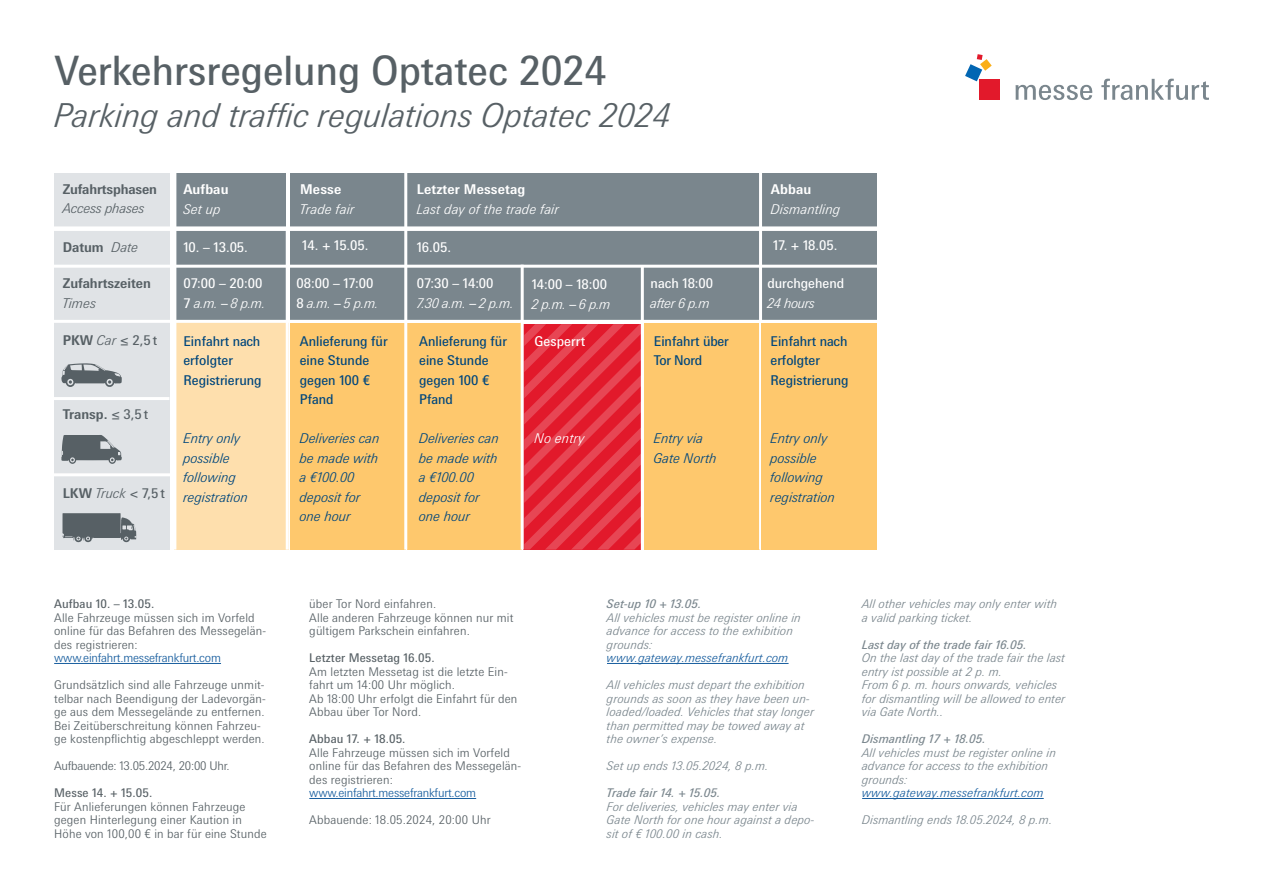
<style>
.page{position:relative;width:1263px;height:893px;background:#fff}
.page>*{position:absolute;margin:0;border:0;box-sizing:border-box;transform-origin:0 0}
.t1{font:40.5px "Messe Univers";color:#576065}
.t2{font:italic 300 33px "Messe Univers";color:#576065}
.t3{font:italic 300 13.5px/19.5px "Messe Univers";color:#00467c}
.t4{font:13.5px/19.5px "Messe Univers";color:#00467c}
.t5{font:13.5px/19.5px "Messe Univers";color:#fff}
.t6{font:italic 300 13.5px/19.5px "Messe Univers";letter-spacing:.01em;color:#fff}
.t7{font:700 13.5px "Messe Univers";color:#576065}
.t8{font:700 13.5px "Messe Univers";letter-spacing:.01em;color:#fff}
.t9{font:italic 300 13.5px "Messe Univers";letter-spacing:-.01em;color:#576065}
.t10{font:13.5px/19.5px "Messe Univers";letter-spacing:-.02em;color:#00467c}
.t11{font:13.5px "Messe Univers";color:#576065}
.t12{font:300 12px/13.5px "Messe Univers";letter-spacing:.01em;color:#576065}
.t13{font:italic 300 12px/13.5px "Messe Univers";letter-spacing:.01em;color:#7a868d}
.t14{font:italic 12px "Messe Univers";letter-spacing:.01em;color:#7a868d}
.t15{font:12px "Messe Univers";letter-spacing:.01em;color:#576065}
.t16{font:300 12px "Messe Univers";letter-spacing:-.02em;color:#175d9e}
.t17{font:italic 300 12px "Messe Univers";letter-spacing:.01em;color:#175d9e}
.t18{font:300 12px "Messe Univers";letter-spacing:-.02em;color:#576065}
.s1{font-weight:300;font-style:italic}
.s2{font-weight:700}
.s3{font-weight:400}
.s4{font-weight:700;font-style:normal}
.s5{font-weight:400;font-style:normal}
</style>
<div class="page">
<div style="left:644px;top:173px;width:232px;height:148px;background:#7a868d"></div>
<div style="left:644px;top:323px;width:115px;height:227px;background:#fec86d"></div>
<div style="left:54px;top:173px;width:116px;height:377px;background:#e0e3e6"></div>
<div style="left:520px;top:173px;width:125px;height:148px;background:#7a868d"></div>
<div style="left:407px;top:323px;width:115px;height:227px;background:#fec86d"></div>
<div style="left:291px;top:323px;width:115px;height:227px;background:#fec86d"></div>
<div style="left:290px;top:173px;width:117px;height:148px;background:#7a868d"></div>
<div style="left:407px;top:173px;width:116px;height:148px;background:#7a868d"></div>
<div style="left:174px;top:321px;width:115px;height:229px;background:#fedfad"></div>
<div style="left:174px;top:173px;width:112px;height:148px;background:#7a868d"></div>
<svg style="left:62px;top:513px;width:74px;height:29px"></svg>
<svg style="left:61px;top:435px;width:61px;height:29px"></svg>
<svg style="left:61px;top:363px;width:61px;height:24px"></svg>
<div style="left:979px;top:79px;width:21px;height:21px;background:#e2192b"></div>
<svg style="left:965px;top:54px;width:27px;height:27px"></svg>
<svg style="left:1015px;top:85px;width:77px;height:15px"></svg>
<svg style="left:1101px;top:79px;width:108px;height:21px"></svg>
<div style="left:170px;top:169px;width:6px;height:381px;background:#fff"></div>
<div style="left:0;top:226px;width:892px;height:5px;background:#fff"></div>
<hr style="left:286px;top:229px;width:3px;height:321px;background:#fff">
<hr style="left:0;top:265px;width:1018px;height:3px;background:#fff">
<hr style="left:521px;top:265px;width:3px;height:285px;background:#fff">
<hr style="left:404px;top:169px;width:3px;height:381px;background:#fff">
<hr style="left:759px;top:169px;width:3px;height:381px;background:#fff">
<hr style="left:26px;top:397px;width:143px;height:3px;background:#fff">
<hr style="left:27px;top:473px;width:143px;height:3px;background:#fff">
<hr style="left:54px;top:663px;width:167px;height:1px;background:#175d9e">
<hr style="left:309px;top:798px;width:167px;height:1px;background:#175d9e">
<hr style="left:641px;top:265px;width:3px;height:359px;background:#fff">
<svg style="left:524px;top:324px;width:117px;height:226px;background:#e42b3c"></svg>
<hr style="left:0;top:320px;width:1018px;height:3px;background:#fff">
<div style="left:761px;top:323px;width:115px;height:227px;background:#fec86d"></div>
<hr style="left:607px;top:663px;width:181px;height:1px;background:#175d9e">
<hr style="left:862px;top:798px;width:182px;height:1px;background:#175d9e">
<h1 class="t1" style="left:54px;top:45px;width:553px">Verkehrsregelung Optatec 2024</h1>
<h2 class="t2" style="left:54px;top:95px;width:618px">Parking and traffic regulations Optatec 2024</h2>
<p class="t7" style="left:63px;top:181px;width:96px">Zufahrtsphasen</p>
<p class="t9" style="left:63px;top:200px;width:84px">Access phases</p>
<p class="t7" style="left:63px;top:238px;width:77px">Datum <span class="s1">Date</span></p>
<p class="t7" style="left:63px;top:275px;width:90px">Zufahrtszeiten</p>
<p class="t9" style="left:63px;top:294px;width:35px">Times</p>
<p class="t11" style="left:63px;top:331px;width:96px"><span class="s2">PKW</span> <span class="s1">Car</span> ≤ 2,5 t</p>
<p class="t7" style="left:63px;top:406px;width:87px">Transp. <span class="s3">≤ 3,5 t</span></p>
<p class="t9" style="left:63px;top:485px;width:104px"><span class="s4">LKW</span> Truck <span class="s5">&lt; 7,5 t</span></p>
<p class="t8" style="left:183px;top:181px;width:47px">Aufbau</p>
<p class="t6" style="left:183px;top:199px;width:39px">Set up</p>
<p class="t8" style="left:300px;top:181px;width:43px">Messe</p>
<p class="t6" style="left:300px;top:199px;width:56px">Trade fair</p>
<p class="t8" style="left:417px;top:181px;width:110px">Letzter Messetag</p>
<p class="t6" style="left:417px;top:199px;width:144px">Last day of the trade fair</p>
<p class="t5" style="left:183px;top:237px;width:66px">10. – 13.05.</p>
<p class="t5" style="left:302px;top:235px;width:68px">14. + 15.05.</p>
<p class="t5" style="left:417px;top:237px;width:36px">16.05.</p>
<p class="t5" style="left:183px;top:273px;width:84px">07:00 – 20:00<br>7 <span class="s1">a.m.</span> – <span class="s1">8 p.m.</span></p>
<p class="t5" style="left:297px;top:274px;width:84px">08:00 – 17:00<br>8 <span class="s1">a.m.</span> – <span class="s1">5 p.m.</span></p>
<p class="t6" style="left:417px;top:273px;width:99px"><span class="s5">07:30 – 14:00<br></span>7.30 a.m. <span class="s5">–</span> 2 p.m.</p>
<p class="t5" style="left:532px;top:274px;width:81px">14:00 – 18:00<br><span class="s1">2 p.m.</span> – <span class="s1">6 p.m</span></p>
<p class="t4" style="left:183px;top:331px;width:80px">Einfahrt nach erfolgter<br>Registrierung</p>
<p class="t5" style="left:534px;top:331px;width:52px">Gesperrt</p>
<p class="t4" style="left:419px;top:331px;width:89px">Anlieferung für eine Stunde gegen 100 €<br>Pfand</p>
<p class="t3" style="left:419px;top:428px;width:81px">Deliveries can be made with a €100.00 deposit for one hour</p>
<p class="t4" style="left:300px;top:331px;width:89px">Anlieferung für eine Stunde gegen 100 €<br>Pfand</p>
<p class="t3" style="left:300px;top:428px;width:81px">Deliveries can be made with a €100.00 deposit for one hour</p>
<p class="t3" style="left:183px;top:428px;width:66px">Entry only possible following registration</p>
<p class="t6" style="left:534px;top:428px;width:52px">No entry</p>
<p class="t5" style="left:651px;top:274px;width:64px">nach 18:00</p>
<p class="t6" style="left:651px;top:293px;width:61px">after 6 p.m</p>
<p class="t10" style="left:654px;top:331px;width:76px">Einfahrt über<br>Tor Nord</p>
<p class="t3" style="left:654px;top:428px;width:64px">Entry via<br>Gate North</p>
<p class="t8" style="left:771px;top:181px;width:42px">Abbau</p>
<p class="t6" style="left:771px;top:199px;width:71px">Dismantling</p>
<p class="t5" style="left:773px;top:235px;width:66px">17. + 18.05.</p>
<p class="t5" style="left:767px;top:274px;width:78px">durchgehend</p>
<p class="t6" style="left:767px;top:293px;width:49px">24 hours</p>
<p class="t4" style="left:770px;top:331px;width:80px">Einfahrt nach erfolgter<br>Registrierung</p>
<p class="t3" style="left:770px;top:428px;width:66px">Entry only possible following registration</p>
<p class="t15" style="left:54px;top:597px;width:102px">Aufbau 10. – 13.05.</p>
<p class="t12" style="left:54px;top:610px;width:213px">Alle Fahrzeuge müssen sich im Vorfeld online für das Befahren des Messegelän&shy;des registrieren:</p>
<p class="t16" style="left:54px;top:651px;width:168px">www.einfahrt.messefrankfurt.com</p>
<p class="t12" style="left:54px;top:678px;width:213px">Grundsätzlich sind alle Fahrzeuge unmit&shy;telbar nach Beendigung der Ladevorgän&shy;ge aus dem Messegelände zu entfernen.<br>Bei Zeitüberschreitung können Fahrzeu&shy;ge kostenpflichtig abgeschleppt werden.</p>
<p class="t18" style="left:54px;top:759px;width:177px">Aufbauende: 13.05.2024, 20:00 Uhr.</p>
<p class="t15" style="left:54px;top:786px;width:100px">Messe 14. + 15.05.</p>
<p class="t12" style="left:54px;top:799px;width:214px">Für Anlieferungen können Fahrzeuge gegen Hinterlegung einer Kaution in<br>Höhe von 100,00 € in bar für eine Stunde</p>
<p class="t12" style="left:309px;top:597px;width:206px">über Tor Nord einfahren.<br>Alle anderen Fahrzeuge können nur mit gültigem Parkschein einfahren.</p>
<p class="t15" style="left:309px;top:651px;width:127px">Letzter Messetag 16.05.</p>
<p class="t12" style="left:309px;top:664px;width:209px">Am letzten Messetag ist die letzte Ein&shy;fahrt um 14:00 Uhr möglich.<br>Ab 18:00 Uhr erfolgt die Einfahrt für den<br>Abbau über Tor Nord.</p>
<p class="t15" style="left:309px;top:732px;width:98px">Abbau 17. + 18.05.</p>
<p class="t12" style="left:309px;top:745px;width:213px">Alle Fahrzeuge müssen sich im Vorfeld online für das Befahren des Messegelän&shy;des registrieren:</p>
<p class="t16" style="left:309px;top:786px;width:168px">www.einfahrt.messefrankfurt.com</p>
<p class="t12" style="left:309px;top:813px;width:183px">Abbauende: 18.05.2024, 20:00 Uhr</p>
<p class="t14" style="left:607px;top:597px;width:96px">Set-up 10 + 13.05.</p>
<p class="t13" style="left:607px;top:610px;width:196px">All vehicles must be register online in advance for access to the exhibition grounds:</p>
<p class="t17" style="left:607px;top:651px;width:183px">www.gateway.messefrankfurt.com</p>
<p class="t13" style="left:607px;top:678px;width:209px">All vehicles must depart the exhibition grounds as soon as they have been un&shy;loaded/loaded. Vehicles that stay longer than permitted may be towed away at the owner’s expense.</p>
<p class="t13" style="left:607px;top:759px;width:163px">Set up ends 13.05.2024, 8 p.m.</p>
<p class="t14" style="left:607px;top:786px;width:115px">Trade fair 14. + 15.05.</p>
<p class="t13" style="left:607px;top:799px;width:209px">For deliveries, vehicles may enter via<br>Gate North for one hour against a depo&shy;sit of € 100.00 in cash.</p>
<p class="t13" style="left:862px;top:597px;width:197px">All other vehicles may only enter with a valid parking ticket.</p>
<p class="t14" style="left:862px;top:637px;width:166px">Last day of the trade fair 16.05.</p>
<p class="t13" style="left:862px;top:651px;width:205px">On the last day of the trade fair the last entry ist possible at 2 p. m.<br>From 6 p. m. hours onwards, vehicles for dismantling will be allowed to enter via Gate North..</p>
<p class="t14" style="left:862px;top:732px;width:125px">Dismantling 17 + 18.05.</p>
<p class="t13" style="left:862px;top:745px;width:196px">All vehicles must be register online in advance for access to the exhibition grounds:</p>
<p class="t17" style="left:862px;top:786px;width:183px">www.gateway.messefrankfurt.com</p>
<p class="t13" style="left:862px;top:813px;width:192px">Dismantling ends 18.05.2024, 8 p.m.</p>
</div>
